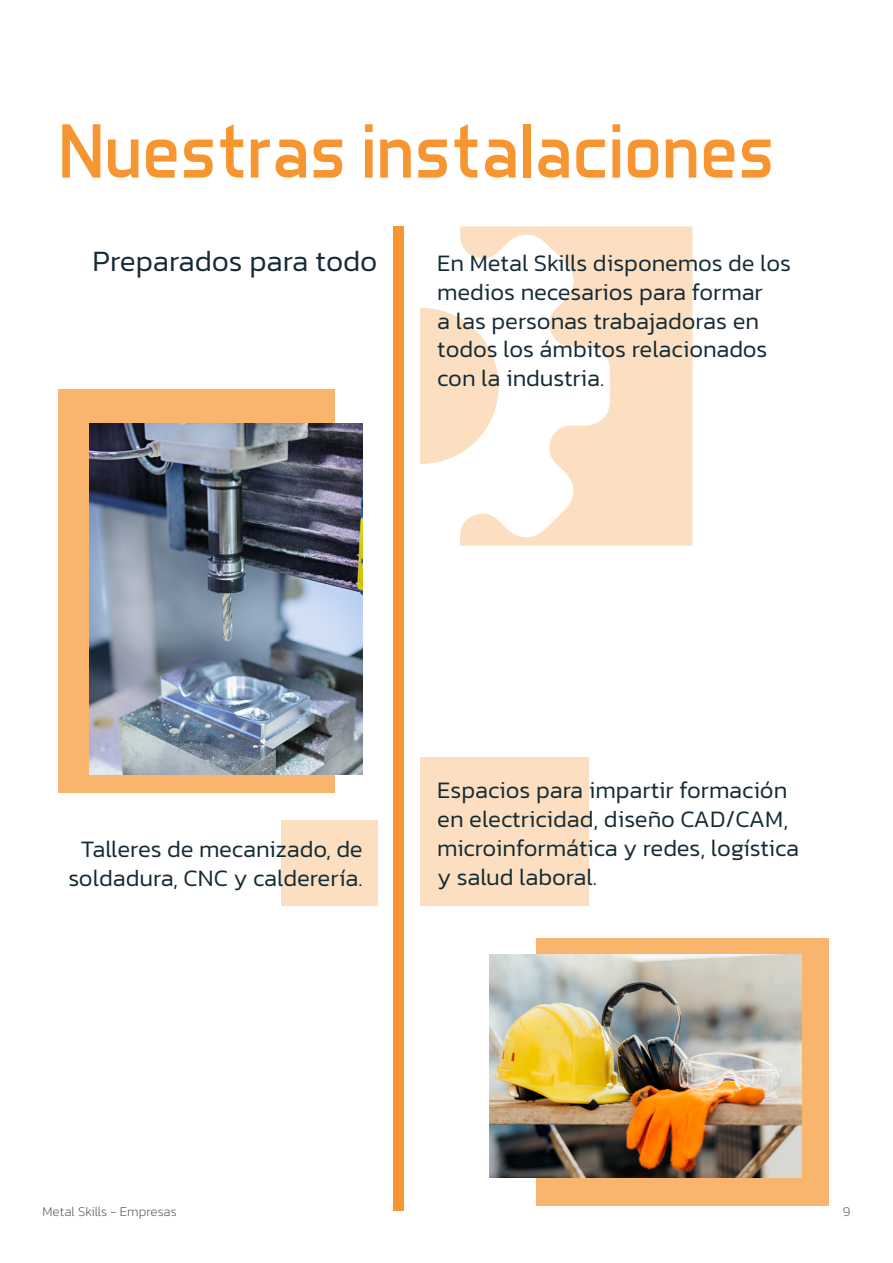
<style>
.page{position:relative;width:893px;height:1263px;background:#fff}
.page>*{position:absolute;margin:0;border:0;box-sizing:border-box;transform-origin:0 0}
.t1{font:78px "Aero Matics";color:#f79530}
.t2{font:300 30px "Kanit";letter-spacing:-.005em;color:#152c36}
.t3{font:300 24px/28.8px "Kanit";color:#152c36}
.t4{font:200 13.5px "Kanit";color:#47565c}
</style>
<div class="page">
<div style="left:58px;top:389px;width:277px;height:404px;background:#f9b56e"></div>
<div style="left:536px;top:938px;width:293px;height:268px;background:#f9b56e"></div>
<div style="left:281px;top:821px;width:96px;height:85px;background:#fcdfc1"></div>
<div style="left:420px;top:757px;width:168px;height:149px;background:#fcdfc1"></div>
<img style="left:489px;top:954px;width:312px;height:223px">
<img style="left:90px;top:423px;width:273px;height:351px">
<div style="left:393px;top:226px;width:11px;height:985px;background:#f79530"></div>
<div style="left:420px;top:308px;width:40px;height:156px;background:#fcdfc1"></div>
<svg style="left:460px;top:226px;width:232px;height:320px;fill:#fcdfc1"></svg>
<h1 class="t1" style="left:58px;top:105px;width:717px">Nuestras instalaciones</h1>
<p class="t2" style="left:93px;top:240px;width:286px">Preparados para todo</p>
<p class="t3" style="left:437px;top:248px;width:355px">En Metal Skills disponemos de los medios necesarios para formar<br>a las personas trabajadoras en todos los ámbitos relacionados con la industria.</p>
<p class="t3" style="left:68px;top:834px;width:296px;text-align:center">Talleres de mecanizado, de soldadura, CNC y calderería.</p>
<p class="t3" style="left:437px;top:775px;width:364px">Espacios para impartir formación en electricidad, diseño CAD/CAM, microinformática y redes, logística y salud laboral.</p>
<p class="t4" style="left:43px;top:1202px;width:136px">Metal Skills - Empresas</p>
<p class="t4" style="left:843px;top:1202px;width:9px">9</p>
</div>
